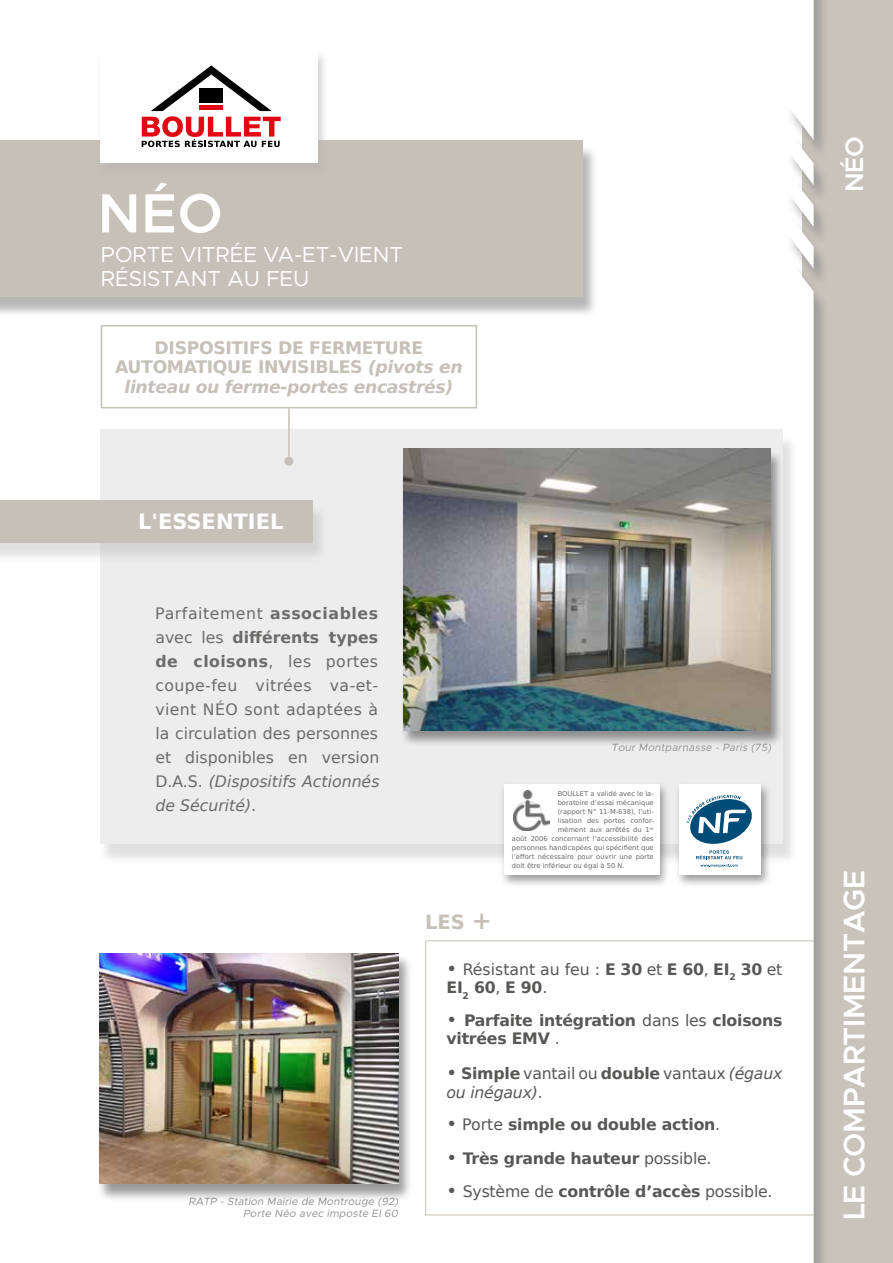
<style>
.page{position:relative;width:893px;height:1263px;background:#fff}
.page>*{position:absolute;margin:0;border:0;box-sizing:border-box;transform-origin:0 0}
.t1{font:600 55.5px "Metropolis";color:#fff}
.t2{font:600 30px "Metropolis";letter-spacing:-.01em;color:#fff}
.t3{font:600 25.5px "Metropolis";color:#fff}
.t4{font:21.75px/24px "Metropolis";color:#fff}
.t5{font:700 21px "DejaVu Sans";color:#fff}
.t6{font:700 19.5px "DejaVu Sans";color:#c6c1b8}
.t7{font:700 17.25px/19.5px "DejaVu Sans";letter-spacing:-.02em;color:#c6c1b8;text-align:center}
.t8{font:15.75px/24px "DejaVu Sans";color:#6b6b6a;text-align:justify}
.t9{font:15.75px/18.8px "DejaVu Sans";letter-spacing:-.015em;color:#575756}
.t10{font:700 15.75px/18.8px "DejaVu Sans";letter-spacing:-.015em;color:#575756}
.t11{font:italic 10.5px/12px "Metropolis";color:#909090;text-align:right}
.t12{font:6.75px "DejaVu Sans Condensed";color:#6b6b6a;scale:1.11 1}
.s1{font-style:italic}
.s2{font-weight:700}
.s3{font-size:24px}
.s4{font-size:18px}
.s5{font-weight:400;font-size:18px}
.s6{font-weight:400}
</style>
<div class="page">
<div style="left:0;top:145px;width:598px;height:173px;background:#878787;opacity:.6"></div>
<div style="left:0;top:140px;width:583px;height:157px;background:#c6c1b8"></div>
<div style="left:802px;top:0;width:91px;height:1263px;background:#c6c1b8"></div>
<div style="left:787px;top:0;width:42px;height:160px;background:#878787;opacity:.6"></div>
<div style="left:787px;top:220px;width:42px;height:68px;background:#878787;opacity:.6"></div>
<div style="left:787px;top:179px;width:42px;height:67px;background:#878787;opacity:.6"></div>
<div style="left:787px;top:137px;width:42px;height:67px;background:#878787;opacity:.6"></div>
<div style="left:787px;top:264px;width:42px;height:999px;background:#878787;opacity:.6"></div>
<svg style="left:788px;top:0;width:26px;height:1263px"></svg>
<div style="left:99px;top:434px;width:699px;height:431px;background:#b3b2b2;opacity:.4"></div>
<div style="left:100px;top:429px;width:682px;height:415px;background:#ededed"></div>
<div style="left:0;top:505px;width:328px;height:58px;background:#b3b2b2;opacity:.4"></div>
<div style="left:0;top:500px;width:312px;height:42px;background:#c6c1b8"></div>
<hr style="left:426px;top:940px;width:388px;height:1px;background:#c6c1b8">
<hr style="left:425px;top:1214px;width:389px;height:1px;background:#c6c1b8">
<hr style="left:425px;top:941px;width:1px;height:274px;background:#c6c1b8">
<div style="left:401px;top:450px;width:382px;height:297px;background:#000;opacity:.4"></div>
<img style="left:404px;top:449px;width:366px;height:281px">
<div style="left:97px;top:954px;width:315px;height:248px;background:#000;opacity:.4"></div>
<img style="left:100px;top:953px;width:298px;height:231px">
<div style="left:98px;top:51px;width:231px;height:126px;background:#b3b2b2;opacity:.5"></div>
<div style="left:100px;top:50px;width:218px;height:113px;background:#fff"></div>
<svg style="left:142px;top:65px;width:139px;height:82px"></svg>
<div style="left:200px;top:88px;width:23px;height:15px;background:#000"></div>
<hr style="left:200px;top:106px;width:23px;height:4px;background:#e30613">
<div style="left:674px;top:782px;width:98px;height:106px;background:#000;opacity:.4"></div>
<div style="left:679px;top:784px;width:82px;height:91px;background:#fff"></div>
<svg style="left:686px;top:795px;width:66px;height:49px"></svg>
<svg style="left:696px;top:850px;width:46px;height:17px"></svg>
<div style="left:499px;top:782px;width:171px;height:106px;background:#000;opacity:.4"></div>
<div style="left:504px;top:784px;width:155px;height:91px;background:#fff"></div>
<img style="left:513px;top:791px;width:36px;height:39px">
<div style="left:101px;top:325px;width:376px;height:83px;border:2px solid #c6c1b8"></div>
<div style="left:284px;top:457px;width:9px;height:9px;background:#c6c1b8;border-radius:50%"></div>
<hr style="left:288px;top:408px;width:2px;height:57px;background:#c6c1b8">
<h1 class="t1" style="left:98px;top:178px;width:126px">NÉO</h1>
<h3 class="t4" style="left:101px;top:242px;width:304px">PORTE VITRÉE VA-ET-VIENT<br>RÉSISTANT AU FEU</h3>
<h3 class="t7" style="left:115px;top:337px;width:349px">DISPOSITIFS DE FERMETURE<br>AUTOMATIQUE INVISIBLES <span class="s1">(pivots en linteau ou ferme-portes encastrés)</span></h3>
<h3 class="t5" style="left:138px;top:504px;width:147px">L'ESSENTIEL</h3>
<h3 class="t8" style="left:155px;top:600px;width:226px">Parfaitement <span class="s2">associables </span>avec les <span class="s2">différents types de cloisons</span>, les portes coupe-feu vitrées va-et&shy;vient NÉO sont adaptées à la circulation des personnes et disponibles en version D.A.S. <span class="s1">(Dispositifs Actionnés de Sécurité)</span>.</h3>
<h3 class="t11" style="left:189px;top:1195px;width:213px">RATP - Station Mairie de Montrouge (92)<br>Porte Néo avec imposte EI 60</h3>
<h3 class="t11" style="left:611px;top:741px;width:164px">Tour Montparnasse - Paris (75)</h3>
<p class="t12" style="left:558px;top:788px;width:88px">BOULLET a validé avec le la-</p>
<p class="t12" style="left:558px;top:797px;width:88px">boratoire d’essai mécanique</p>
<p class="t12" style="left:558px;top:806px;width:88px">(rapport N° 11-M-638), l’uti-</p>
<p class="t12" style="left:558px;top:815px;width:88px">lisation des portes confor-</p>
<p class="t12" style="left:558px;top:824px;width:88px">mément aux arrêtés du 1<sup>er</sup></p>
<p class="t12" style="left:512px;top:833px;width:129px">août 2006 concernant l’accessibilité des</p>
<p class="t12" style="left:512px;top:842px;width:129px">personnes handicapées qui spécifient que</p>
<p class="t12" style="left:512px;top:851px;width:129px">l’effort nécessaire pour ouvrir une porte</p>
<p class="t12" style="left:512px;top:860px;width:103px">doit être inférieur ou égal à 50 N.</p>
<h3 class="t6" style="left:425px;top:906px;width:68px">LES <span class="s3">+</span></h3>
<h3 class="t9" style="left:446px;top:959px;width:337px"><span class="s4">•</span> Résistant au feu : <span class="s2">E 30</span> et <span class="s2">E 60</span>, <span class="s2">EI</span><sub>2</sub> <span class="s2">30</span> et<br><span class="s2">EI</span><sub>2</sub> <span class="s2">60</span>, <span class="s2">E 90</span>.</h3>
<h3 class="t10" style="left:446px;top:1010px;width:337px"><span class="s5">•</span> Parfaite intégration <span class="s6">dans les</span> cloisons vitrées EMV <span class="s6">.</span></h3>
<h3 class="t9" style="left:446px;top:1063px;width:337px"><span class="s4">•</span> <span class="s2">Simple</span> vantail ou <span class="s2">double</span> vantaux <span class="s1">(égaux ou inégaux)</span>.</h3>
<h3 class="t10" style="left:446px;top:1114px;width:275px"><span class="s5">•</span> <span class="s6">Porte</span> simple ou double action<span class="s6">.</span></h3>
<h3 class="t10" style="left:446px;top:1149px;width:267px"><span class="s5">•</span> Très grande hauteur <span class="s6">possible.</span></h3>
<h3 class="t9" style="left:446px;top:1181px;width:328px"><span class="s4">•</span> Système de <span class="s2">contrôle d’accès</span> possible.</h3>
<h3 class="t3" style="left:838px;top:192px;width:58px;rotate:-90deg">NÉO</h3>
<h2 class="t2" style="left:835px;top:1220px;width:352px;rotate:-90deg">LE COMPARTIMENTAGE</h2>
</div>
